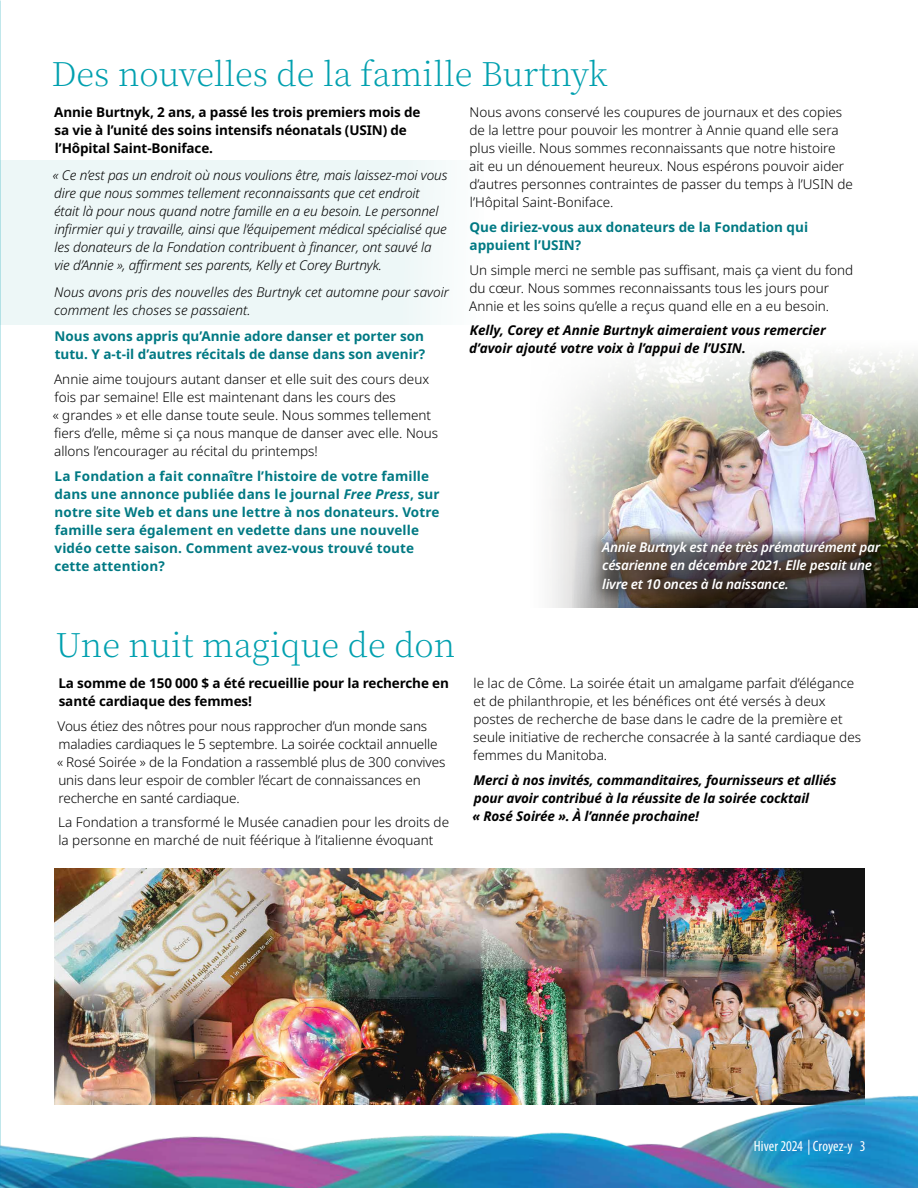
<style>
.page{position:relative;width:918px;height:1188px;background:#fff}
.page>*{position:absolute;margin:0;border:0;box-sizing:border-box;transform-origin:0 0}
.t1{font:200 33px "Noto Serif JP";color:#00a0af}
.t2{font:condensed 15px "Myriad Pro";color:#fff}
.t3{font:300 13.5px/18px "Noto Sans";color:#000}
.t4{font:italic 300 13.5px/18px "Noto Sans";letter-spacing:-.01em;color:#000}
.t5{font:700 13.5px/18px "Noto Sans";letter-spacing:.01em;color:#007983}
.t6{font:italic 700 13.5px/18px "Noto Sans";letter-spacing:-.01em;color:#000}
.t7{font:700 13.5px/18px "Noto Sans";letter-spacing:-.01em;color:#000}
.t8{font:italic 600 13.5px/18.3px "Noto Sans";letter-spacing:-.02em;color:#fff}
.s1{font-style:italic}
</style>
<div class="page">
<div style="left:0;top:160px;width:484px;height:165px;background:#edf7f7"></div>
<img style="left:55px;top:869px;width:810px;height:187px">
<img style="left:0;top:1056px;width:918px;height:132px">
<img style="left:591px;top:350px;width:327px;height:180px">
<svg style="left:572px;top:530px;width:346px;height:78px"></svg>
<div style="left:585px;top:525px;width:312px;height:82px;background:#000;opacity:.78"></div>
<h1 class="t1" style="left:51px;top:55px;width:558px">Des nouvelles de la famille Burtnyk</h1>
<p class="t7" style="left:54px;top:104px;width:368px">Annie Burtnyk, 2 ans, a passé les trois premiers mois de sa vie à l’unité des soins intensifs néonatals (USIN) de l’Hôpital Saint-Boniface.</p>
<p class="t4" style="left:53px;top:166px;width:396px">« Ce n’est pas un endroit où nous voulions être, mais laissez-moi vous dire que nous sommes tellement reconnaissants que cet endroit était là pour nous quand notre famille en a eu besoin. Le personnel infirmier qui y travaille, ainsi que l’équipement médical spécialisé que les donateurs de la Fondation contribuent à financer, ont sauvé la vie d’Annie », affirment ses parents, Kelly et Corey Burtnyk.</p>
<p class="t4" style="left:54px;top:283px;width:397px">Nous avons pris des nouvelles des Burtnyk cet automne pour savoir comment les choses se passaient.</p>
<p class="t5" style="left:55px;top:328px;width:372px">Nous avons appris qu’Annie adore danser et porter son tutu. Y a-t-il d’autres récitals de danse dans son avenir?</p>
<p class="t3" style="left:53px;top:370px;width:387px">Annie aime toujours autant danser et elle suit des cours deux fois par semaine! Elle est maintenant dans les cours des<br>« grandes » et elle danse toute seule. Nous sommes tellement fiers d’elle, même si ça nous manque de danser avec elle. Nous allons l’encourager au récital du printemps!</p>
<p class="t5" style="left:54px;top:467px;width:387px">La Fondation a fait connaître l’histoire de votre famille dans une annonce publiée dans le journal <span class="s1">Free Press</span>, sur notre site Web et dans une lettre à nos donateurs. Votre famille sera également en vedette dans une nouvelle vidéo cette saison. Comment avez-vous trouvé toute cette attention?</p>
<p class="t3" style="left:469px;top:104px;width:385px">Nous avons conservé les coupures de journaux et des copies de la lettre pour pouvoir les montrer à Annie quand elle sera plus vieille. Nous sommes reconnaissants que notre histoire ait eu un dénouement heureux. Nous espérons pouvoir aider d’autres personnes contraintes de passer du temps à l’USIN de l’Hôpital Saint-Boniface.</p>
<p class="t5" style="left:470px;top:218px;width:340px">Que diriez-vous aux donateurs de la Fondation qui appuient l’USIN?</p>
<p class="t3" style="left:469px;top:261px;width:386px">Un simple merci ne semble pas suffisant, mais ça vient du fond du cœur. Nous sommes reconnaissants tous les jours pour<br>Annie et les soins qu’elle a reçus quand elle en a eu besoin.</p>
<p class="t6" style="left:469px;top:322px;width:358px">Kelly, Corey et Annie Burtnyk aimeraient vous remercier d’avoir ajouté votre voix à l’appui de l’USIN.</p>
<p class="t8" style="left:602px;top:538px;width:279px">Annie Burtnyk est née très prématurément par césarienne en décembre 2021. Elle pesait une livre et 10 onces à la naissance.</p>
<h1 class="t1" style="left:56px;top:626px;width:401px">Une nuit magique de don</h1>
<p class="t7" style="left:58px;top:674px;width:392px">La somme de 150 000 $ a été recueillie pour la recherche en santé cardiaque des femmes!</p>
<p class="t3" style="left:57px;top:717px;width:390px">Vous étiez des nôtres pour nous rapprocher d’un monde sans maladies cardiaques le 5 septembre. La soirée cocktail annuelle « Rosé Soirée » de la Fondation a rassemblé plus de 300 convives unis dans leur espoir de combler l’écart de connaissances en recherche en santé cardiaque.</p>
<p class="t3" style="left:58px;top:814px;width:392px">La Fondation a transformé le Musée canadien pour les droits de la personne en marché de nuit féérique à l’italienne évoquant</p>
<p class="t3" style="left:473px;top:674px;width:389px">le lac de Côme. La soirée était un amalgame parfait d’élégance et de philanthropie, et les bénéfices ont été versés à deux postes de recherche de base dans le cadre de la première et seule initiative de recherche consacrée à la santé cardiaque des femmes du Manitoba.</p>
<p class="t6" style="left:473px;top:771px;width:366px">Merci à nos invités, commanditaires, fournisseurs et alliés pour avoir contribué à la réussite de la soirée cocktail<br>« Rosé Soirée ». À l’année prochaine!</p>
<p class="t2" style="left:754px;top:1137px;width:113px">Hiver 2024 | Croyez-y 3</p>
</div>
